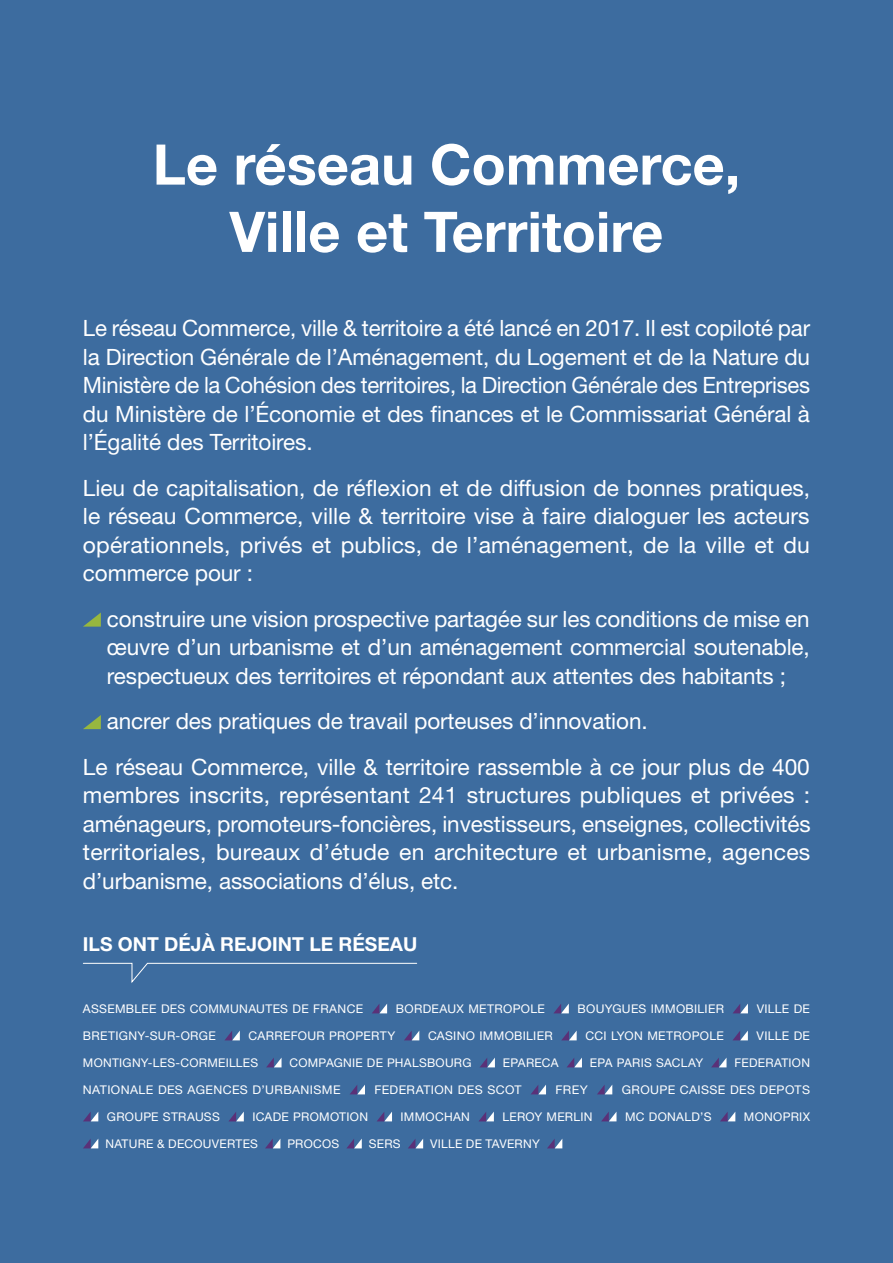
<style>
.page{position:relative;width:893px;height:1263px;background:#3d6c9f}
.page>*{position:absolute;margin:0;border:0;box-sizing:border-box;transform-origin:0 0}
.t1{font:700 56.1px/67.2px "Helvetica Neue LT Std";color:#fff;text-align:center}
.t2{font:22.5px/28.5px "Helvetica Neue LT Std";letter-spacing:-.005em;color:#fff;text-align:justify}
.t3{font:700 19.2px "Helvetica Neue LT Std";color:#fff}
.t4{font:12px "Helvetica Neue LT Std";letter-spacing:.025em;color:#fff}
.t5{font:12px "Helvetica Neue LT Std";letter-spacing:.025em;color:#fff}
.s1{font-style:inherit}
</style>
<div class="page">
<svg style="left:83px;top:612px;width:18px;height:15px"></svg>
<svg style="left:83px;top:715px;width:18px;height:14px"></svg>
<svg style="left:372px;top:1004px;width:15px;height:9px"></svg>
<svg style="left:554px;top:1003px;width:15px;height:10px"></svg>
<svg style="left:733px;top:1003px;width:15px;height:10px"></svg>
<svg style="left:225px;top:1030px;width:15px;height:10px"></svg>
<svg style="left:404px;top:1031px;width:15px;height:9px"></svg>
<svg style="left:562px;top:1030px;width:15px;height:10px"></svg>
<svg style="left:733px;top:1030px;width:15px;height:10px"></svg>
<svg style="left:266px;top:1057px;width:16px;height:10px"></svg>
<svg style="left:480px;top:1057px;width:15px;height:10px"></svg>
<svg style="left:567px;top:1057px;width:15px;height:10px"></svg>
<svg style="left:711px;top:1058px;width:15px;height:9px"></svg>
<svg style="left:350px;top:1084px;width:15px;height:10px"></svg>
<svg style="left:531px;top:1085px;width:15px;height:9px"></svg>
<svg style="left:597px;top:1085px;width:15px;height:9px"></svg>
<svg style="left:83px;top:1112px;width:15px;height:9px"></svg>
<svg style="left:229px;top:1111px;width:15px;height:10px"></svg>
<svg style="left:377px;top:1112px;width:15px;height:9px"></svg>
<svg style="left:479px;top:1111px;width:15px;height:10px"></svg>
<svg style="left:601px;top:1112px;width:15px;height:9px"></svg>
<svg style="left:720px;top:1112px;width:15px;height:9px"></svg>
<svg style="left:83px;top:1139px;width:15px;height:9px"></svg>
<svg style="left:265px;top:1139px;width:15px;height:9px"></svg>
<svg style="left:347px;top:1138px;width:15px;height:10px"></svg>
<svg style="left:408px;top:1139px;width:15px;height:9px"></svg>
<svg style="left:547px;top:1139px;width:15px;height:9px"></svg>
<svg style="left:83px;top:962px;width:334px;height:21px"></svg>
<h1 class="t1" style="left:153px;top:130px;width:589px">Le réseau Commerce,<br>Ville et Territoire</h1>
<p class="t2" style="left:83px;top:313px;width:729px">Le réseau Commerce, ville &amp; territoire a été lancé en 2017. Il est copiloté par la Direction Générale de l’Aménagement, du Logement et de la Nature du Ministère de la Cohésion des territoires, la Direction Générale des Entreprises du Ministère de l’Économie et des finances et le Commissariat Général à l’Égalité des Territoires.</p>
<p class="t2" style="left:83px;top:473px;width:729px">Lieu de capitalisation, de réflexion et de diffusion de bonnes pratiques, le réseau Commerce, ville &amp; territoire vise à faire dialoguer les acteurs opérationnels, privés et publics, de l’aménagement, de la ville et du commerce pour :</p>
<p class="t2" style="left:107px;top:604px;width:704px">construire une vision prospective partagée sur les conditions de mise en œuvre d’un urbanisme et d’un aménagement commercial soutenable, respectueux des territoires et répondant aux attentes des habitants ;</p>
<p class="t2" style="left:83px;top:698px;width:728px;line-height:45.5px;text-indent:24px">ancrer des pratiques de travail porteuses d’innovation.<br>Le réseau Commerce, ville &amp; territoire rassemble à ce jour plus de 400</p>
<p class="t2" style="left:83px;top:781px;width:729px">membres inscrits, représentant 241 structures publiques et privées : aménageurs, promoteurs-foncières, investisseurs, enseignes, collectivités territoriales, bureaux d’étude en architecture et urbanisme, agences d’urbanisme, associations d’élus, etc.</p>
<p class="t3" style="left:83px;top:933px;width:336px">ILS ONT DÉJÀ REJOINT LE RÉSEAU</p>
<p class="t4" style="left:83px;top:1002px;width:282px">ASSEMBLEE DES COMMUNAUTES DE FRANCE</p>
<p class="t4" style="left:396px;top:1002px;width:151px">BORDEAUX METROPOLE</p>
<p class="t4" style="left:578px;top:1002px;width:148px">BOUYGUES IMMOBILIER</p>
<p class="t5" style="left:757px;top:1002px;width:55px">VILLE DE</p>
<p class="t4" style="left:83px;top:1029px;width:134px">BRETIGNY-SUR-ORGE</p>
<p class="t4" style="left:249px;top:1029px;width:148px">CARREFOUR PROPERTY</p>
<p class="t4" style="left:428px;top:1029px;width:126px">CASINO IMMOBILIER</p>
<p class="t4" style="left:585px;top:1029px;width:140px">CCI LYON METROPOLE</p>
<p class="t5" style="left:757px;top:1029px;width:55px">VILLE <span class="s1">DE</span></p>
<p class="t4" style="left:83px;top:1056px;width:177px">MONTIGNY-LES-CORMEILLES</p>
<p class="t4" style="left:290px;top:1056px;width:183px">COMPAGNIE DE PHALSBOURG</p>
<p class="t4" style="left:503px;top:1056px;width:57px">EPARECA</p>
<p class="t4" style="left:590px;top:1056px;width:115px">EPA PARIS SACLAY</p>
<p class="t4" style="left:734px;top:1056px;width:77px">FEDERATION</p>
<p class="t4" style="left:83px;top:1083px;width:259px">NATIONALE DES AGENCES D’URBANISME</p>
<p class="t4" style="left:374px;top:1083px;width:149px">FEDERATION DES SCOT</p>
<p class="t4" style="left:555px;top:1083px;width:34px">FREY</p>
<p class="t4" style="left:622px;top:1083px;width:190px">GROUPE CAISSE DES DEPOTS</p>
<p class="t4" style="left:107px;top:1110px;width:115px">GROUPE STRAUSS</p>
<p class="t4" style="left:252px;top:1110px;width:117px">ICADE PROMOTION</p>
<p class="t4" style="left:401px;top:1110px;width:71px">IMMOCHAN</p>
<p class="t4" style="left:502px;top:1110px;width:92px">LEROY MERLIN</p>
<p class="t4" style="left:625px;top:1110px;width:88px">MC DONALD’S</p>
<p class="t4" style="left:744px;top:1110px;width:68px">MONOPRIX</p>
<p class="t4" style="left:105px;top:1137px;width:154px">NATURE &amp; DECOUVERTES</p>
<p class="t4" style="left:287px;top:1137px;width:53px">PROCOS</p>
<p class="t4" style="left:369px;top:1137px;width:33px">SERS</p>
<p class="t4" style="left:430px;top:1137px;width:111px">VILLE DE TAVERNY</p>
</div>
